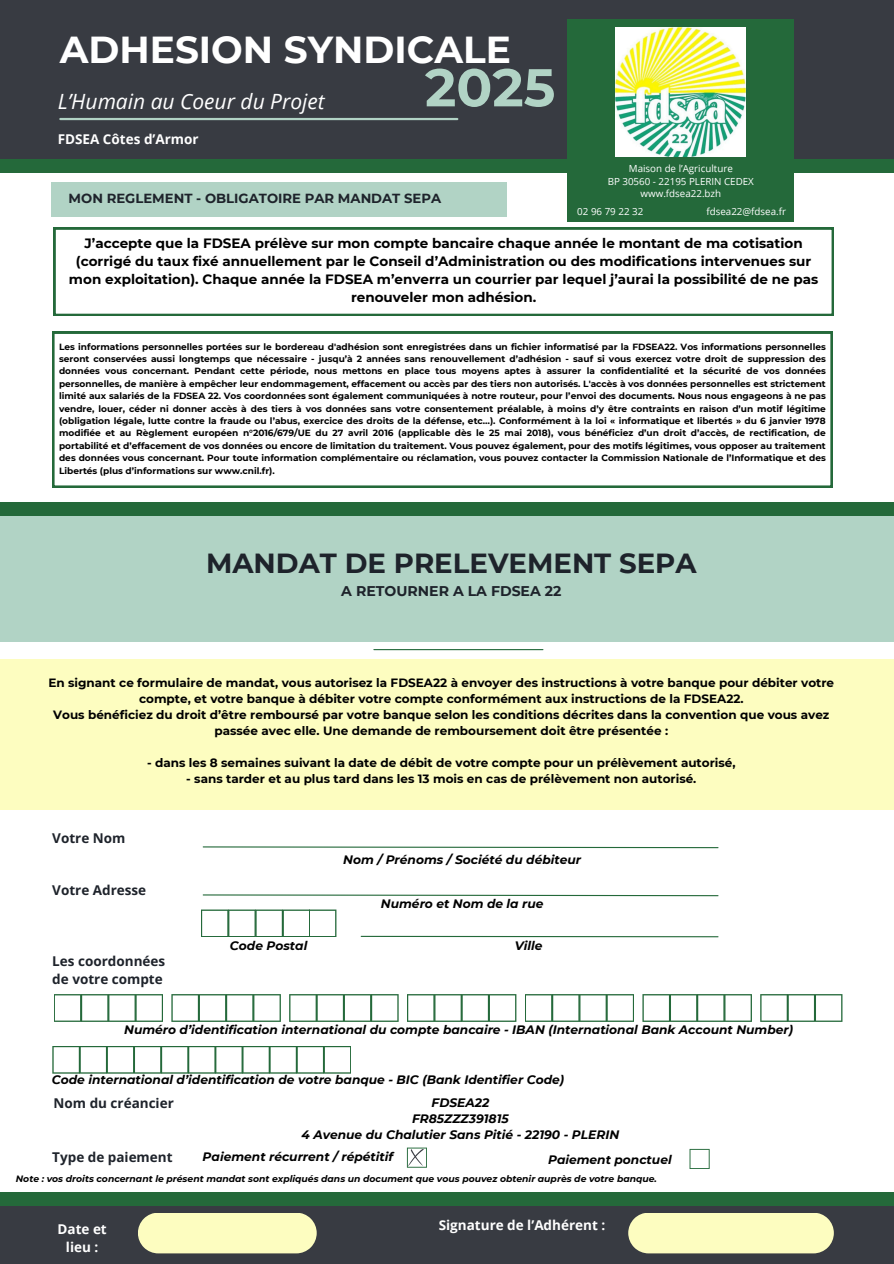
<style>
.page{position:relative;width:894px;height:1264px;background:#fff}
.page>*{position:absolute;margin:0;border:0;box-sizing:border-box;transform-origin:0 0}
.t1{font:700 53.1px "Montserrat";color:#b1d3c5}
.t2{font:700 37.5px "Montserrat";color:#fff}
.t3{font:700 27.6px "Montserrat";color:#1e232b}
.t4{font:italic 21px "Open Sans";color:#fff}
.t5{font:700 14.1px "Montserrat";color:#1e232b}
.t6{font:700 13.5px/18px "Montserrat";color:#000;text-align:center}
.t7{font:700 13.5px/18px "Open Sans";color:#1e232b}
.t8{font:700 13.5px/18px "Open Sans";color:#fff;text-align:center}
.t9{font:700 13.2px "Montserrat";color:#1e232b}
.t10{font:italic 700 12.15px/16.4px "Montserrat";color:#000;text-align:center}
.t11{font:700 12px/16px "Montserrat";color:#000;text-align:center}
.t12{font:9.75px/12.8px "Open Sans";color:#fff;text-align:center}
.t13{font:italic 700 9.15px "Montserrat";color:#000}
.t14{font:700 9px/12.3px "Montserrat";color:#000;text-align:justify}
</style>
<div class="page">
<div style="left:0;top:0;width:893px;height:159px;background:#383b42"></div>
<div style="left:0;top:159px;width:893px;height:14px;background:#24693a"></div>
<hr style="left:60px;top:118px;width:397px;height:2px;background:#b1d3c5">
<div style="left:567px;top:20px;width:226px;height:202px;background:#24693a"></div>
<img style="left:615px;top:27px;width:129px;height:130px">
<div style="left:52px;top:182px;width:454px;height:34px;background:#b1d3c5"></div>
<svg style="left:54px;top:227px;width:779px;height:89px"></svg>
<hr style="left:374px;top:649px;width:168px;height:1px;background:#24693a">
<div style="left:0;top:507px;width:893px;height:134px;background:#b1d3c5"></div>
<div style="left:0;top:1194px;width:893px;height:69px;background:#383b42"></div>
<div style="left:0;top:1192px;width:893px;height:13px;background:#24693a"></div>
<div style="left:138px;top:1213px;width:178px;height:40px;background:#fdfdc0"></div>
<div style="left:628px;top:1213px;width:205px;height:40px;background:#fdfdc0"></div>
<svg style="left:52px;top:332px;width:780px;height:155px"></svg>
<div style="left:0;top:502px;width:893px;height:13px;background:#24693a"></div>
<div style="left:0;top:659px;width:893px;height:150px;background:#fdfdc0"></div>
<svg style="left:202px;top:846px;width:517px;height:2px"></svg>
<svg style="left:202px;top:894px;width:517px;height:2px"></svg>
<svg style="left:201px;top:909px;width:135px;height:28px"></svg>
<hr style="left:361px;top:935px;width:356px;height:2px;background:#24693a">
<svg style="left:171px;top:994px;width:110px;height:27px"></svg>
<svg style="left:760px;top:994px;width:82px;height:27px"></svg>
<svg style="left:289px;top:994px;width:109px;height:27px"></svg>
<svg style="left:54px;top:994px;width:109px;height:27px"></svg>
<svg style="left:407px;top:994px;width:109px;height:27px"></svg>
<svg style="left:642px;top:994px;width:109px;height:27px"></svg>
<svg style="left:525px;top:994px;width:109px;height:27px"></svg>
<svg style="left:689px;top:1148px;width:20px;height:20px"></svg>
<svg style="left:407px;top:1147px;width:20px;height:20px"></svg>
<svg style="left:52px;top:1046px;width:299px;height:27px"></svg>
<p class="t2" style="left:60px;top:27px;width:452px">ADHESION SYNDICALE</p>
<h3 class="t4" style="left:58px;top:86px;width:268px">L’Humain au Coeur du Projet</h3>
<h1 class="t8" style="left:58px;top:129px;width:142px">FDSEA Côtes d’Armor</h1>
<h2 class="t1" style="left:425px;top:55px;width:132px">2025</h2>
<h4 class="t12" style="left:607px;top:162px;width:148px">Maison de l’Agriculture<br>BP 30560 - 22195 PLERIN CEDEX www.fdsea22.bzh</h4>
<p class="t12" style="left:577px;top:205px;width:67px">02 96 79 22 32</p>
<p class="t12" style="left:706px;top:205px;width:81px">fdsea22@fdsea.fr</p>
<p class="t9" style="left:69px;top:190px;width:374px">MON REGLEMENT - OBLIGATOIRE PAR MANDAT SEPA</p>
<h6 class="t6" style="left:69px;top:234px;width:750px">J’accepte que la FDSEA prélève sur mon compte bancaire chaque année le montant de ma cotisation (corrigé du taux fixé annuellement par le Conseil d’Administration ou des modifications intervenues sur mon exploitation). Chaque année la FDSEA m’enverra un courrier par lequel j’aurai la possibilité de ne pas renouveler mon adhésion.</h6>
<h5 class="t14" style="left:59px;top:340px;width:768px">Les informations personnelles portées sur le bordereau d'adhésion sont enregistrées dans un fichier informatisé par la FDSEA22. Vos informations personnelles seront conservées aussi longtemps que nécessaire - jusqu’à 2 années sans renouvellement d’adhésion - sauf si vous exercez votre droit de suppression des données vous concernant. Pendant cette période, nous mettons en place tous moyens aptes à assurer la confidentialité et la sécurité de vos données personnelles, de manière à empêcher leur endommagement, effacement ou accès par des tiers non autorisés. L'accès à vos données personnelles est strictement limité aux salariés de la FDSEA 22. Vos coordonnées sont également communiquées à notre routeur, pour l’envoi des documents. Nous nous engageons à ne pas vendre, louer, céder ni donner accès à des tiers à vos données sans votre consentement préalable, à moins d’y être contraints en raison d’un motif légitime (obligation légale, lutte contre la fraude ou l’abus, exercice des droits de la défense, etc…). Conformément à la loi « informatique et libertés » du 6 janvier 1978 modifiée et au Règlement européen n°2016/679/UE du 27 avril 2016 (applicable dès le 25 mai 2018), vous bénéficiez d’un droit d’accès, de rectification, de portabilité et d’effacement de vos données ou encore de limitation du traitement. Vous pouvez également, pour des motifs légitimes, vous opposer au traitement des données vous concernant. Pour toute information complémentaire ou réclamation, vous pouvez contacter la Commission Nationale de l’Informatique et des Libertés (plus d’informations sur www.cnil.fr).</h5>
<p class="t3" style="left:206px;top:546px;width:492px">MANDAT DE PRELEVEMENT SEPA</p>
<p class="t5" style="left:341px;top:582px;width:222px">A RETOURNER A LA FDSEA 22</p>
<h6 class="t11" style="left:48px;top:675px;width:787px">En signant ce formulaire de mandat, vous autorisez la FDSEA22 à envoyer des instructions à votre banque pour débiter votre compte, et votre banque à débiter votre compte conformément aux instructions de la FDSEA22.</h6>
<h6 class="t11" style="left:53px;top:707px;width:777px">Vous bénéficiez du droit d’être remboursé par votre banque selon les conditions décrites dans la convention que vous avez passée avec elle. Une demande de remboursement doit être présentée :</h6>
<h6 class="t11" style="left:147px;top:755px;width:590px">- dans les 8 semaines suivant la date de débit de votre compte pour un prélèvement autorisé,</h6>
<h6 class="t11" style="left:186px;top:771px;width:511px">- sans tarder et au plus tard dans les 13 mois en cas de prélèvement non autorisé.</h6>
<p class="t7" style="left:52px;top:829px;width:75px">Votre Nom</p>
<h6 class="t7" style="left:52px;top:881px;width:95px">Votre Adresse</h6>
<p class="t10" style="left:343px;top:851px;width:239px">Nom / Prénoms / Société du débiteur</p>
<p class="t10" style="left:381px;top:895px;width:164px">Numéro et Nom de la rue</p>
<p class="t10" style="left:230px;top:937px;width:79px">Code Postal</p>
<h6 class="t10" style="left:514px;top:937px;width:29px">Ville</h6>
<h6 class="t7" style="left:52px;top:951px;width:114px">Les coordonnées de votre compte</h6>
<h6 class="t10" style="left:124px;top:1021px;width:670px">Numéro d’identification international du compte bancaire - IBAN (International Bank Account Number)</h6>
<p class="t10" style="left:52px;top:1071px;width:513px">Code international d’identification de votre banque - BIC (Bank Identifier Code)</p>
<h6 class="t7" style="left:54px;top:1093px;width:122px">Nom du créancier</h6>
<p class="t10" style="left:301px;top:1094px;width:319px">FDSEA22<br>FR85ZZZ391815<br>4 Avenue du Chalutier Sans Pitié - 22190 - PLERIN</p>
<h6 class="t7" style="left:52px;top:1147px;width:122px">Type de paiement</h6>
<h6 class="t10" style="left:202px;top:1148px;width:192px">Paiement récurrent / répétitif</h6>
<h6 class="t10" style="left:548px;top:1150px;width:125px">Paiement ponctuel</h6>
<p class="t13" style="left:16px;top:1172px;width:642px">Note : vos droits concernant le présent mandat sont expliqués dans un document que vous pouvez obtenir auprès de votre banque.</p>
<p class="t8" style="left:57px;top:1219px;width:51px">Date et lieu :</p>
<p class="t8" style="left:438px;top:1215px;width:168px">Signature de l’Adhérent :</p>
</div>
